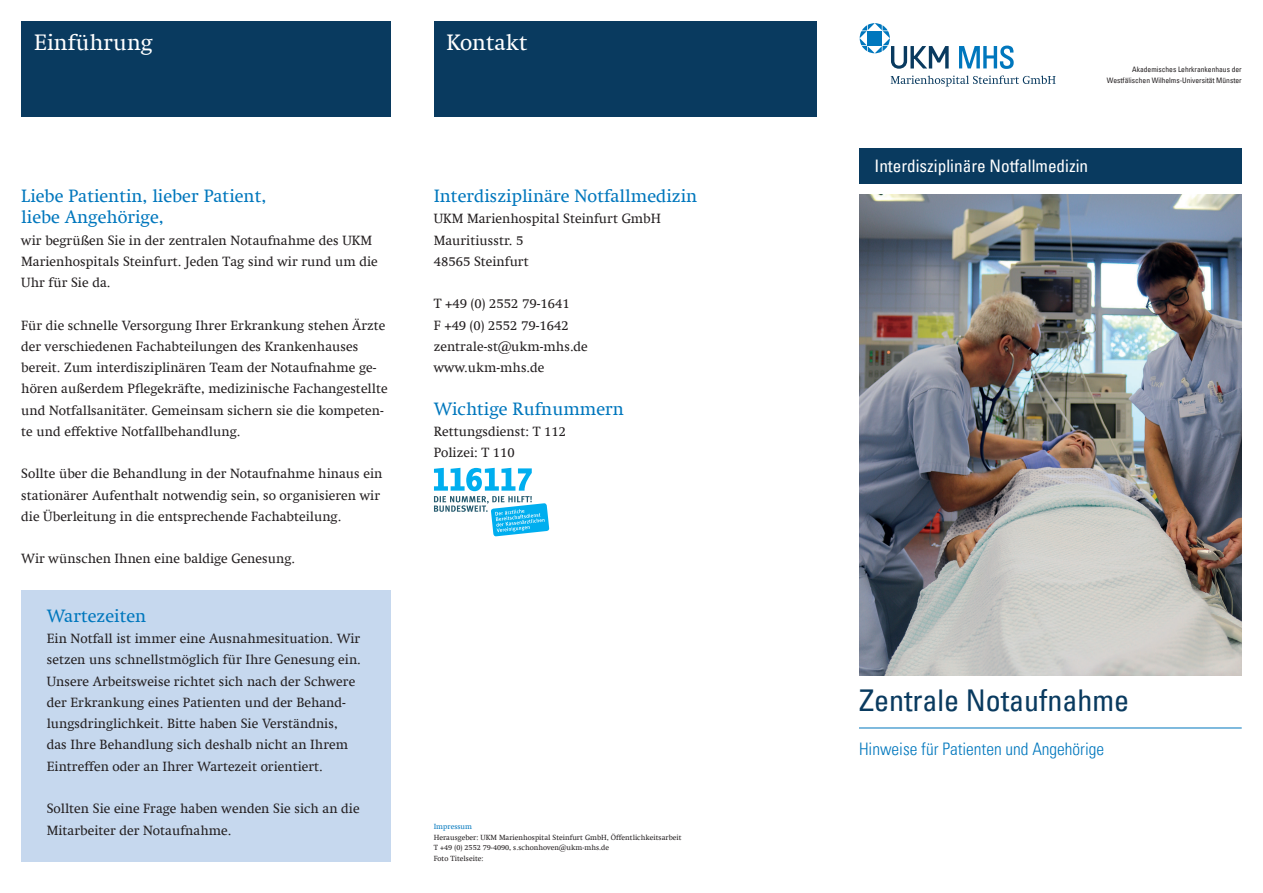
<style>
.page{position:relative;width:1263px;height:893px;background:#fff}
.page>*{position:absolute;margin:0;border:0;box-sizing:border-box;transform-origin:0 0}
.t1{font:condensed 30px "Univers LT Pro";color:#093a5f}
.t2{font:22.5px "Swift Com";color:#fff}
.t3{font:18px/21.3px "Swift Com";color:#0077bd}
.t4{font:300 condensed 17.25px "Univers LT Pro";color:#0077bd}
.t5{font:condensed 17.25px "Univers LT Pro";color:#fff}
.t6{font:13.5px/21.3px "Swift Com";color:#231f20}
.t7{font:7.5px/10.6px "Swift Com";color:#231f20}
.t8{font:condensed 7.5px/10.6px "Univers LT Pro";color:#231f20;text-align:right}
.t9{font:7.5px "Swift Com";color:#0077bd}
</style>
<div class="page">
<img style="left:859px;top:195px;width:383px;height:480px">
<div style="left:859px;top:149px;width:383px;height:35px;background:#093a5f"></div>
<hr style="left:859px;top:728px;width:383px;height:1px;background:#0077bd">
<div style="left:21px;top:21px;width:370px;height:96px;background:#093a5f"></div>
<div style="left:434px;top:21px;width:382px;height:96px;background:#093a5f"></div>
<svg style="left:959px;top:46px;width:55px;height:23px"></svg>
<svg style="left:891px;top:76px;width:164px;height:10px"></svg>
<svg style="left:860px;top:23px;width:89px;height:46px"></svg>
<div style="left:868px;top:31px;width:14px;height:14px;background:#0077bd"></div>
<div style="left:21px;top:590px;width:370px;height:271px;background:#c6d8ee"></div>
<svg style="left:434px;top:467px;width:116px;height:70px"></svg>
<h2 class="t2" style="left:34px;top:29px;width:120px">Einführung</h2>
<h2 class="t2" style="left:446px;top:29px;width:82px">Kontakt</h2>
<h3 class="t3" style="left:21px;top:185px;width:246px">Liebe Patientin, lieber Patient, liebe Angehörige,</h3>
<p class="t6" style="left:21px;top:229px;width:358px">wir begrüßen Sie in der zentralen Notaufnahme des UKM<br>Marienhospitals Steinfurt. Jeden Tag sind wir rund um die<br>Uhr für Sie da.</p>
<p class="t6" style="left:21px;top:314px;width:368px">Für die schnelle Versorgung Ihrer Erkrankung stehen Ärzte der verschiedenen Fachabteilungen des Krankenhauses bereit. Zum interdisziplinären Team der Notaufnahme ge&shy;hören außerdem Pflegekräfte, medizinische Fachangestellte und Notfallsanitäter. Gemeinsam sichern sie die kompeten&shy;te und effektive Notfallbehandlung.</p>
<p class="t6" style="left:21px;top:463px;width:363px">Sollte über die Behandlung in der Notaufnahme hinaus ein stationärer Aufenthalt notwendig sein, so organisieren wir die Überleitung in die entsprechende Fachabteilung.</p>
<p class="t6" style="left:21px;top:548px;width:275px">Wir wünschen Ihnen eine baldige Genesung.</p>
<h3 class="t3" style="left:47px;top:605px;width:101px">Wartezeiten</h3>
<p class="t6" style="left:47px;top:628px;width:316px">Ein Notfall ist immer eine Ausnahmesituation. Wir setzen uns schnellstmöglich für Ihre Genesung ein.<br>Unsere Arbeitsweise richtet sich nach der Schwere der Erkrankung eines Patienten und der Behand&shy;lungsdringlichkeit. Bitte haben Sie Verständnis, das Ihre Behandlung sich deshalb nicht an Ihrem Eintreffen oder an Ihrer Wartezeit orientiert.</p>
<p class="t6" style="left:47px;top:798px;width:314px">Sollten Sie eine Frage haben wenden Sie sich an die<br>Mitarbeiter der Notaufnahme.</p>
<h3 class="t3" style="left:434px;top:185px;width:265px">Interdisziplinäre Notfallmedizin</h3>
<p class="t6" style="left:434px;top:208px;width:229px">UKM Marienhospital Steinfurt GmbH<br>Mauritiusstr. 5<br>48565 Steinfurt</p>
<p class="t6" style="left:434px;top:293px;width:156px">T +49 (0) 2552 79-1641<br>F +49 (0) 2552 79-1642 zentrale-st@ukm-mhs.de www.ukm-mhs.de</p>
<h3 class="t3" style="left:434px;top:398px;width:192px">Wichtige Rufnummern</h3>
<p class="t6" style="left:434px;top:421px;width:134px">Rettungsdienst: T 112<br>Polizei: T 110</p>
<p class="t9" style="left:434px;top:822px;width:40px">Impressum</p>
<p class="t7" style="left:434px;top:832px;width:249px">Herausgeber: UKM Marienhospital Steinfurt GmbH, Öffentlichkeitsarbeit<br>T +49 (0) 2552 79-4090, s.schonhoven@ukm-mhs.de<br>Foto Titelseite:</p>
<p class="t8" style="left:1107px;top:64px;width:136px">Akademisches Lehrkrankenhaus der<br>Westfälischen Wilhelms-Universität Münster</p>
<p class="t5" style="left:874px;top:155px;width:215px">Interdisziplinäre Notfallmedizin</p>
<h1 class="t1" style="left:859px;top:681px;width:271px">Zentrale Notaufnahme</h1>
<p class="t4" style="left:859px;top:737px;width:247px">Hinweise für Patienten und Angehörige</p>
</div>
